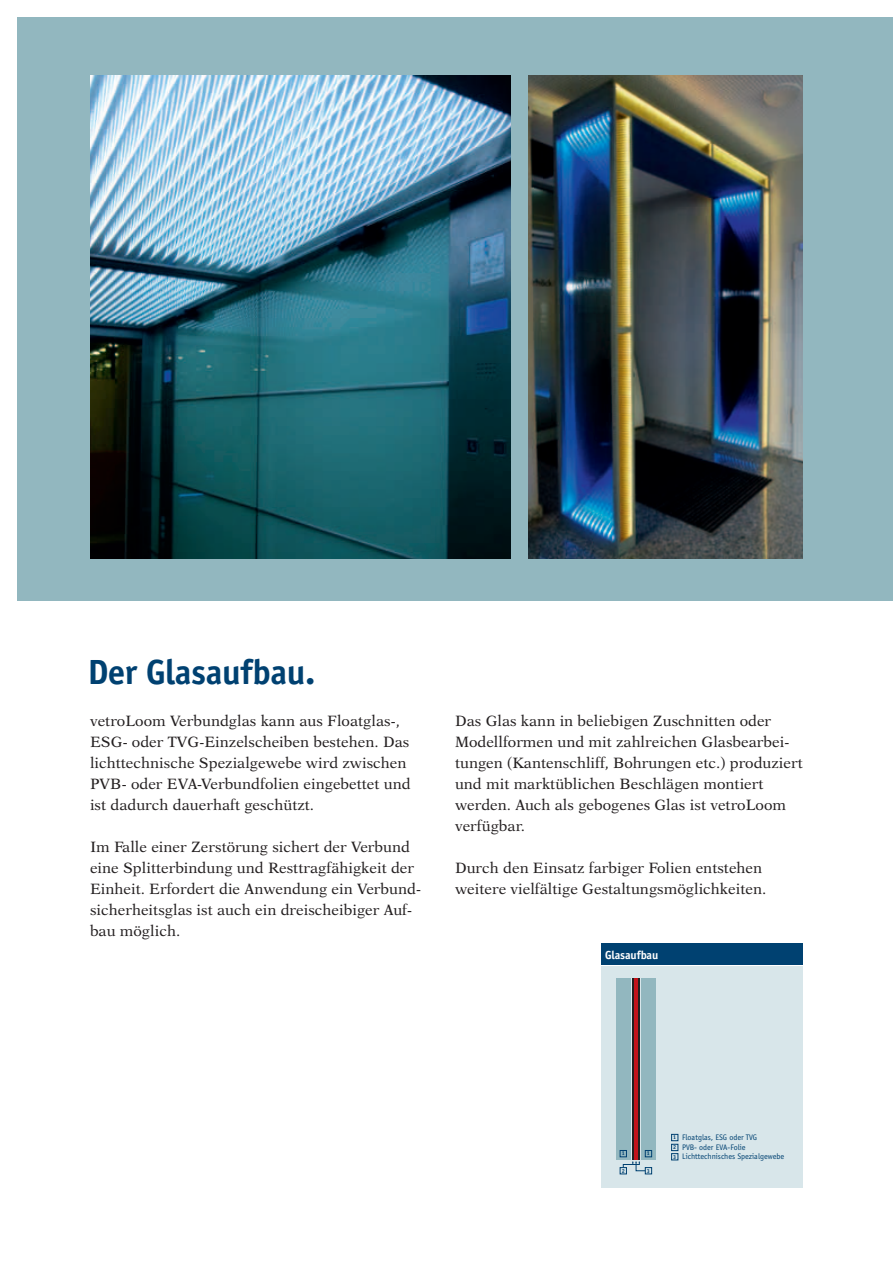
<style>
.page{position:relative;width:893px;height:1263px;background:#fff}
.page>*{position:absolute;margin:0;border:0;box-sizing:border-box;transform-origin:0 0}
.Subhead_Intro{font:700 36px "Officina Sans";letter-spacing:-.01em;color:#004171}
.Copy_Innen{font:15px/21px "Dutch 823 BT Roman B";color:#231f20}
.Bildunterschrift{font:700 12px "Officina Sans";letter-spacing:-.01em;color:#fff}
.t1{font:8.25px/9.4px "Officina Sans";color:#004171}
.t2{font:700 5.7px/9.6px "Officina Sans";color:#004171;text-align:justify}
</style>
<div class="page">
<div style="left:17px;top:17px;width:876px;height:583px;background:#92b7bf"></div>
<div style="left:601px;top:966px;width:202px;height:222px;background:#d8e6ea"></div>
<div style="left:616px;top:978px;width:14px;height:182px;background:#92b7bf"></div>
<div style="left:642px;top:978px;width:14px;height:182px;background:#92b7bf"></div>
<hr style="left:632px;top:978px;width:2px;height:182px;background:#231f20">
<hr style="left:634px;top:978px;width:4px;height:182px;background:#c4121a">
<hr style="left:638px;top:978px;width:2px;height:182px;background:#231f20">
<div style="left:671px;top:1134px;width:7px;height:7px;border:1px solid #004171"></div>
<div style="left:671px;top:1144px;width:7px;height:7px;border:1px solid #004171"></div>
<div style="left:671px;top:1153px;width:7px;height:7px;border:1px solid #004171"></div>
<div style="left:620px;top:1150px;width:7px;height:7px;border:1px solid #004171"></div>
<div style="left:620px;top:1167px;width:7px;height:7px;border:1px solid #004171"></div>
<div style="left:645px;top:1167px;width:7px;height:7px;border:1px solid #004171"></div>
<div style="left:645px;top:1150px;width:7px;height:7px;border:1px solid #004171"></div>
<svg style="left:623px;top:1161px;width:23px;height:10px"></svg>
<div style="left:601px;top:944px;width:202px;height:21px;background:#004171"></div>
<img style="left:90px;top:75px;width:421px;height:483px">
<img style="left:528px;top:75px;width:275px;height:483px">
<p class="Subhead_Intro" style="left:88px;top:650px;width:229px">Der Glasaufbau.</p>
<p class="Copy_Innen" style="left:90px;top:710px;width:322px">vetroLoom Verbundglas kann aus Floatglas-, ESG- oder TVG-Einzelscheiben bestehen. Das lichttechnische Spezialgewebe wird zwischen PVB- oder EVA-Verbundfolien eingebettet und ist dadurch dauerhaft geschützt.</p>
<p class="Copy_Innen" style="left:90px;top:836px;width:332px">Im Falle einer Zerstörung sichert der Verbund eine Splitterbindung und Resttragfähigkeit der Einheit. Erfordert die Anwendung ein Verbund&shy;sicherheitsglas ist auch ein dreischeibiger Auf&shy;bau möglich.</p>
<p class="Copy_Innen" style="left:455px;top:710px;width:349px">Das Glas kann in beliebigen Zuschnitten oder Modellformen und mit zahlreichen Glasbearbei&shy;tungen (Kantenschliff, Bohrungen etc.) produziert und mit marktüblichen Beschlägen montiert werden. Auch als gebogenes Glas ist vetroLoom verfügbar.</p>
<p class="Copy_Innen" style="left:455px;top:857px;width:313px">Durch den Einsatz farbiger Folien entstehen weitere vielfältige Gestaltungsmöglichkeiten.</p>
<p class="Bildunterschrift" style="left:605px;top:947px;width:55px">Glasaufbau</p>
<p class="t2" style="left:622px;top:1149px;width:5px">1</p>
<p class="t2" style="left:622px;top:1166px;width:5px">2</p>
<p class="t2" style="left:647px;top:1166px;width:5px">3</p>
<p class="t2" style="left:647px;top:1149px;width:5px">1</p>
<p class="t1" style="left:682px;top:1133px;width:104px">Floatglas, ESG oder TVG<br>PVB- oder EVA-Folie<br>Lichttechnisches Spezialgewebe</p>
<p class="t2" style="left:673px;top:1132px;width:5px">1<br>2<br>3</p>
</div>
